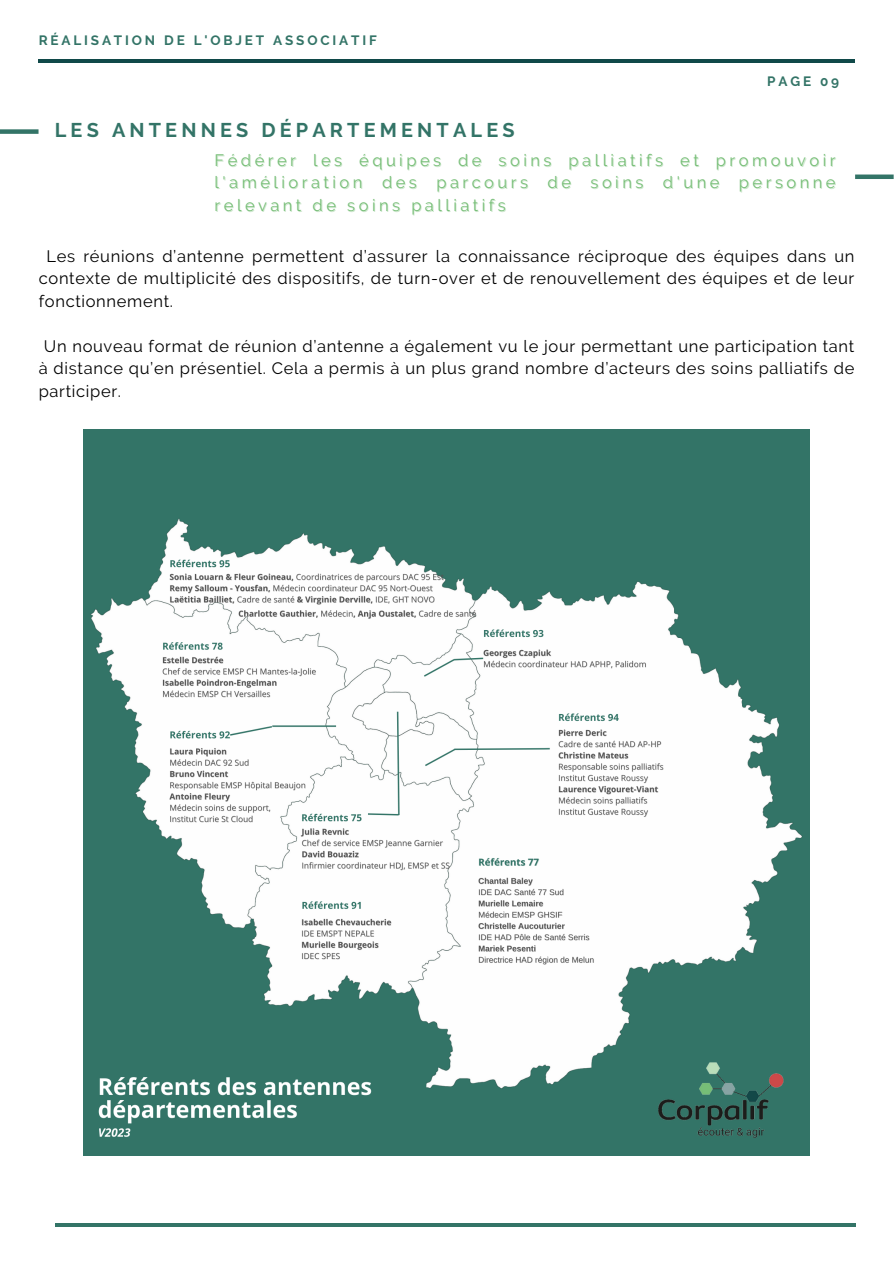
<style>
.page{position:relative;width:894px;height:1264px;background:#fff}
.page>*{position:absolute;margin:0;border:0;box-sizing:border-box;transform-origin:0 0}
.t1{font:700 19.8px "Raleway";letter-spacing:.21em;color:#337467}
.t2{font:16.5px/22.5px "Raleway";letter-spacing:.04em;color:#000;text-align:justify}
.t3{font:16.5px "Raleway";letter-spacing:.21em;color:#77be77}
.t4{font:700 13.5px "Raleway";letter-spacing:.21em;color:#337467}
</style>
<div class="page">
<hr style="left:55px;top:1223px;width:799px;height:3px;background:#337467">
<div style="left:0;top:129px;width:39px;height:5px;background:#337467"></div>
<div style="left:854px;top:174px;width:39px;height:5px;background:#337467"></div>
<hr style="left:39px;top:59px;width:815px;height:4px;background:#104949">
<img style="left:84px;top:430px;width:725px;height:725px">
<p class="t4" style="left:39px;top:32px;width:339px">RÉALISATION DE L'OBJET ASSOCIATIF</p>
<p class="t4" style="left:767px;top:73px;width:73px">PAGE 09</p>
<h1 class="t1" style="left:55px;top:119px;width:461px">LES ANTENNES DÉPARTEMENTALES</h1>
<h2 class="t3" style="left:214px;top:150px;width:622px">Fédérer les équipes de soins palliatifs et promouvoir</h2>
<h2 class="t3" style="left:214px;top:173px;width:622px">l'amélioration des parcours de soins d'une personne</h2>
<h2 class="t3" style="left:214px;top:195px;width:293px">relevant de soins palliatifs</h2>
<p class="t2" style="left:39px;top:244px;width:816px;text-indent:8px">Les réunions d’antenne permettent d’assurer la connaissance réciproque des équipes dans un contexte de multiplicité des dispositifs, de turn-over et de renouvellement des équipes et de leur fonctionnement.</p>
<p class="t2" style="left:39px;top:334px;width:816px;text-indent:5px">Un nouveau format de réunion d’antenne a également vu le jour permettant une participation tant à distance qu’en présentiel. Cela a permis à un plus grand nombre d’acteurs des soins palliatifs de participer.</p>
</div>
